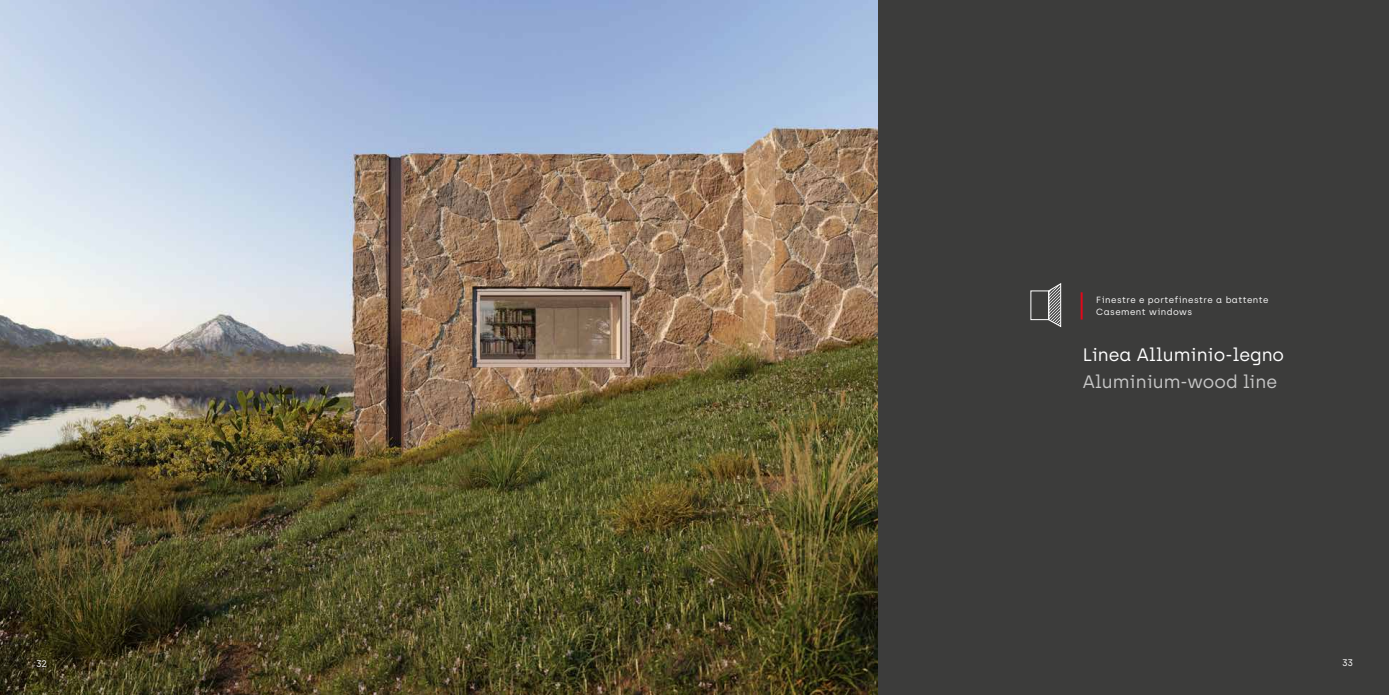
<style>
.page{position:relative;width:1389px;height:695px;background:#fff}
.page>*{position:absolute;margin:0;border:0;box-sizing:border-box;transform-origin:0 0}
.t1{font:18px "Archia";color:#fff}
.t2{font:18px "Archia";color:#c6c6c6}
.t3{font:9.5px "Archia";color:#fff}
.t4{font:9px/12px "Archia";letter-spacing:.05em;color:#fff}
</style>
<div class="page">
<img style="left:0;top:0;width:879px;height:694px">
<div style="left:879px;top:0;width:510px;height:694px;background:#3c3c3b"></div>
<svg style="left:1048px;top:283px;width:14px;height:44px"></svg>
<hr style="left:1081px;top:292px;width:2px;height:27px;background:#e1081a">
<p class="t4" style="left:1096px;top:293px;width:174px">Finestre e portefinestre a battente<br>Casement windows</p>
<h1 class="t1" style="left:1083px;top:343px;width:203px">Linea Alluminio-legno</h1>
<h1 class="t2" style="left:1083px;top:371px;width:196px">Aluminium-wood line</h1>
<p class="t3" style="left:36px;top:657px;width:13px">32</p>
<p class="t3" style="left:1342px;top:657px;width:13px">33</p>
</div>
